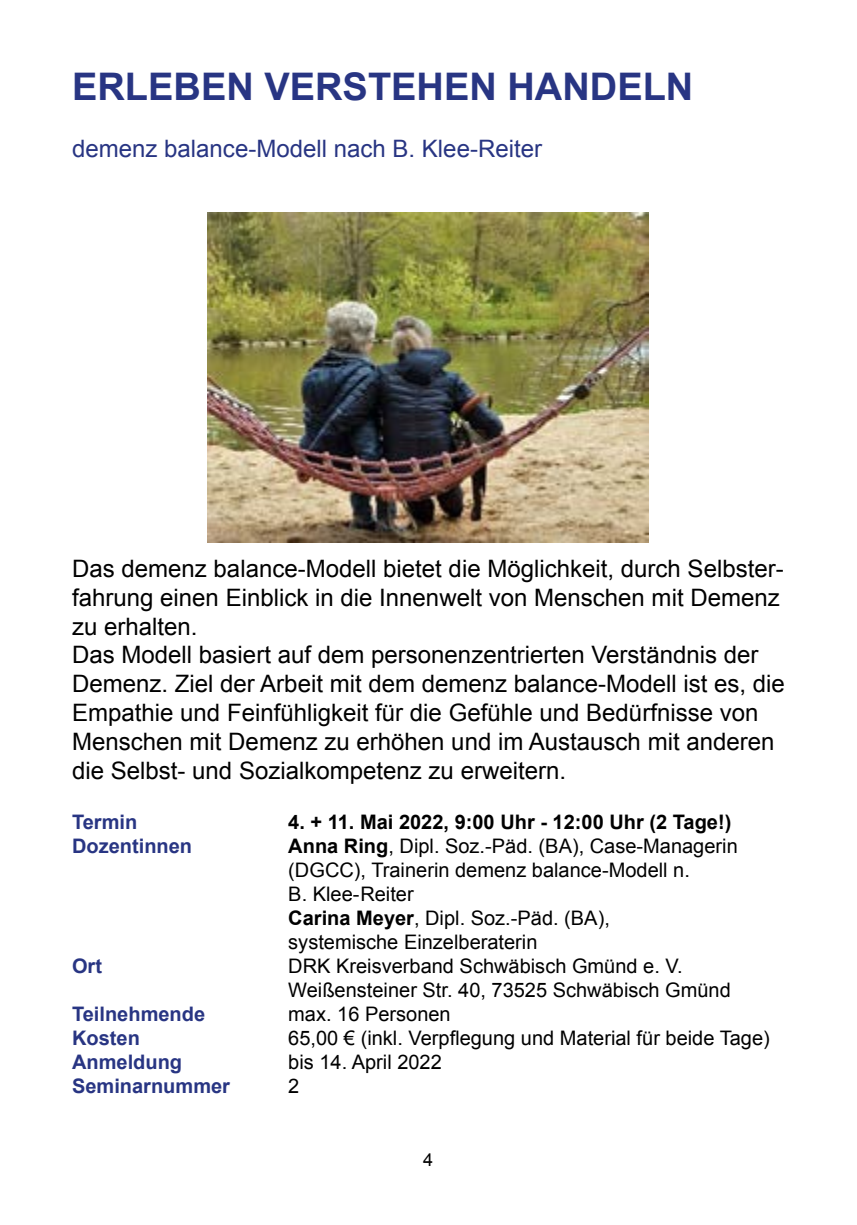
<style>
.page{position:relative;width:857px;height:1225px;background:#fff}
.page>*{position:absolute;margin:0;border:0;box-sizing:border-box;transform-origin:0 0}
.t1{font:700 38px "Arial";color:#283583}
.t2{font:24px/28.8px "Arial";color:#000}
.t3{font:24px "Arial";color:#283583}
.t4{font:20px/24px "Arial";color:#000}
.t5{font:700 20px "Arial";color:#283583}
.t6{font:700 20px "Arial";color:#000}
.t7{font:18px "Arial";color:#000}
.s1{font-weight:700}
</style>
<div class="page">
<img style="left:207px;top:213px;width:441px;height:330px">
<h1 class="t1" style="left:72px;top:61px;width:622px">ERLEBEN VERSTEHEN HANDELN</h1>
<p class="t3" style="left:72px;top:133px;width:471px">demenz balance-Modell nach B. Klee-Reiter</p>
<p class="t2" style="left:72px;top:554px;width:714px">Das demenz balance-Modell bietet die Möglichkeit, durch Selbster&shy;fahrung einen Einblick in die Innenwelt von Menschen mit Demenz zu erhalten.<br>Das Modell basiert auf dem personenzentrierten Verständnis der Demenz. Ziel der Arbeit mit dem demenz balance-Modell ist es, die Empathie und Feinfühligkeit für die Gefühle und Bedürfnisse von Menschen mit Demenz zu erhöhen und im Austausch mit anderen die Selbst- und Sozialkompetenz zu erweitern.</p>
<p class="t5" style="left:72px;top:809px;width:67px">Termin</p>
<p class="t6" style="left:288px;top:809px;width:444px">4. + 11. Mai 2022, 9:00 Uhr - 12:00 Uhr (2 Tage!)</p>
<p class="t5" style="left:72px;top:833px;width:121px">Dozentinnen</p>
<p class="t4" style="left:288px;top:834px;width:450px"><span class="s1">Anna Ring</span>, Dipl. Soz.-Päd. (BA), Case-Managerin (DGCC), Trainerin demenz balance-Modell n.<br>B. Klee-Reiter<br><span class="s1">Carina Meyer</span>, Dipl. Soz.-Päd. (BA),<br>systemische Einzelberaterin</p>
<p class="t5" style="left:72px;top:953px;width:31px">Ort</p>
<p class="t4" style="left:288px;top:954px;width:444px">DRK Kreisverband Schwäbisch Gmünd e. V.<br>Weißensteiner Str. 40, 73525 Schwäbisch Gmünd</p>
<p class="t5" style="left:72px;top:1001px;width:134px">Teilnehmende</p>
<p class="t4" style="left:288px;top:1002px;width:164px">max. 16 Personen</p>
<p class="t5" style="left:72px;top:1025px;width:69px">Kosten</p>
<p class="t4" style="left:288px;top:1026px;width:483px">65,00 € (inkl. Verpflegung und Material für beide Tage)</p>
<p class="t5" style="left:72px;top:1049px;width:111px">Anmeldung</p>
<p class="t4" style="left:288px;top:1050px;width:155px">bis 14. April 2022</p>
<p class="t5" style="left:72px;top:1073px;width:159px">Seminarnummer</p>
<p class="t4" style="left:288px;top:1074px;width:13px">2</p>
<p class="t7" style="left:423px;top:1148px;width:12px">4</p>
</div>
